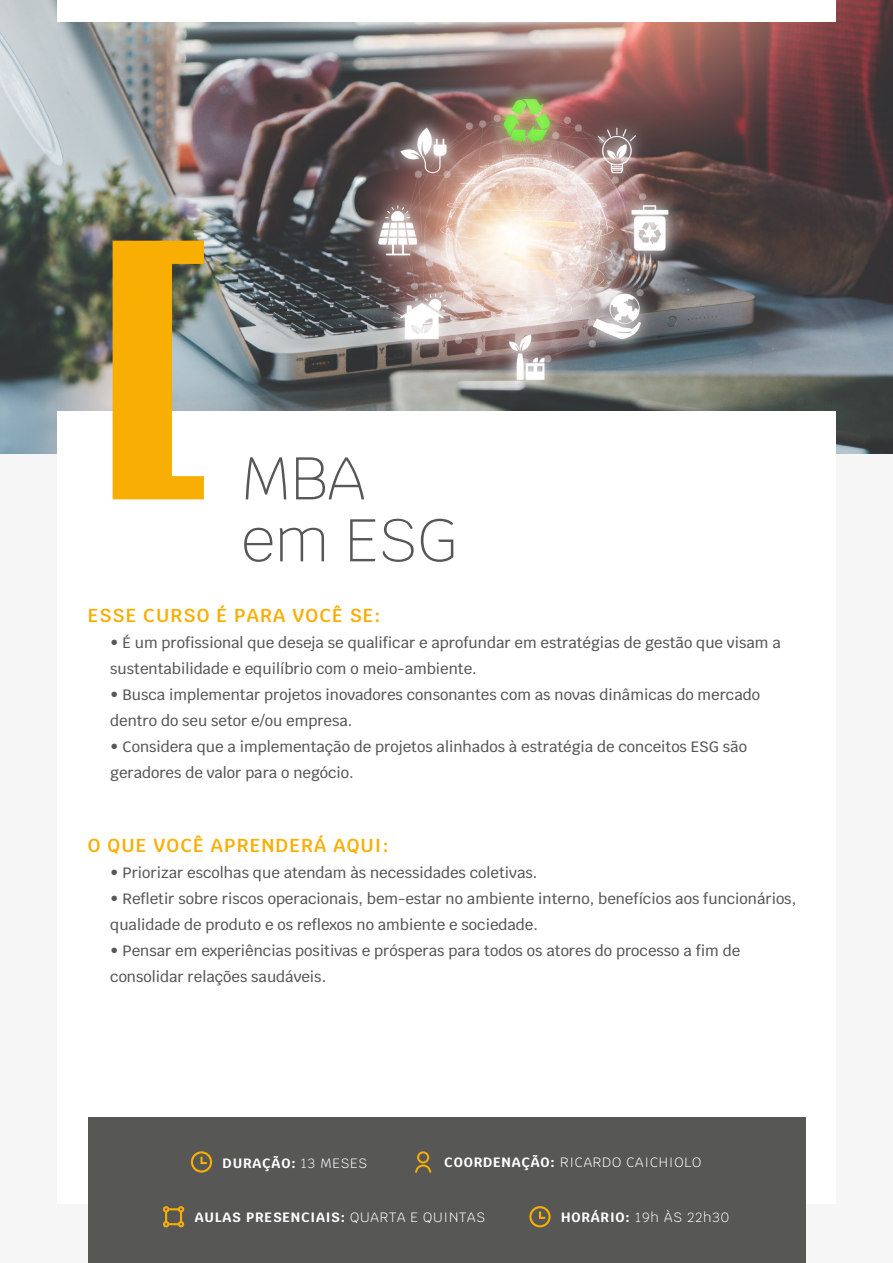
<style>
.page{position:relative;width:893px;height:1263px;background:#f6f6f6}
.page>*{position:absolute;margin:0;border:0;box-sizing:border-box;transform-origin:0 0}
.t1{font:200 60px/61.9px "Krub";color:#575756}
.t2{font:600 18.75px "Krub";letter-spacing:.06em;color:#f8ae03}
.t3{font:500 15px/26px "Krub";color:#575756}
.t4{font:700 13.5px "Krub";letter-spacing:.06em;color:#fff}
.t5{font:300 13.5px "Krub";letter-spacing:.06em;color:#fff}
.s1{font-weight:300}
.s2{font-weight:700}
</style>
<div class="page">
<img style="left:0;top:0;width:893px;height:454px">
<div style="left:57px;top:411px;width:778px;height:793px;background:#fff"></div>
<svg style="left:113px;top:241px;width:91px;height:258px"></svg>
<div style="left:57px;top:0;width:778px;height:22px;background:#fff"></div>
<div style="left:88px;top:1117px;width:717px;height:146px;background:#575756"></div>
<svg style="left:191px;top:1151px;width:21px;height:21px"></svg>
<svg style="left:415px;top:1151px;width:16px;height:21px"></svg>
<svg style="left:163px;top:1206px;width:22px;height:22px"></svg>
<svg style="left:529px;top:1206px;width:22px;height:21px"></svg>
<h1 class="t1" style="left:241px;top:447px;width:217px">MBA em ESG</h1>
<p class="t2" style="left:88px;top:604px;width:294px">ESSE CURSO É PARA VOCÊ SE:</p>
<p class="t3" style="left:110px;top:630px;width:672px">• É um profissional que deseja se qualificar e aprofundar em estratégias de gestão que visam a sustentabilidade e equilíbrio com o meio-ambiente.</p>
<p class="t3" style="left:110px;top:682px;width:651px">• Busca implementar projetos inovadores consonantes com as novas dinâmicas do mercado dentro do seu setor e/ou empresa.</p>
<p class="t3" style="left:110px;top:734px;width:638px">• Considera que a implementação de projetos alinhados à estratégia de conceitos ESG são geradores de valor para o negócio.</p>
<p class="t2" style="left:88px;top:834px;width:302px">O QUE VOCÊ APRENDERÁ AQUI:</p>
<p class="t3" style="left:110px;top:860px;width:429px">• Priorizar escolhas que atendam às necessidades coletivas.</p>
<p class="t3" style="left:110px;top:886px;width:687px">• Refletir sobre riscos operacionais, bem-estar no ambiente interno, benefícios aos funcionários, qualidade de produto e os reflexos no ambiente e sociedade.</p>
<p class="t3" style="left:110px;top:937px;width:631px">• Pensar em experiências positivas e prósperas para todos os atores do processo a fim de consolidar relações saudáveis.</p>
<p class="t4" style="left:223px;top:1155px;width:146px">DURAÇÃO: <span class="s1">13 MESES</span></p>
<p class="t5" style="left:444px;top:1151px;width:258px"><span class="s2">COORDENAÇÃO:</span> RICARDO CAICHIOLO</p>
<p class="t4" style="left:195px;top:1210px;width:292px">AULAS PRESENCIAIS: <span class="s1">QUARTA E QUINTAS</span></p>
<p class="t5" style="left:561px;top:1206px;width:170px"><span class="s2">HORÁRIO:</span> 19h ÀS 22h30</p>
</div>
